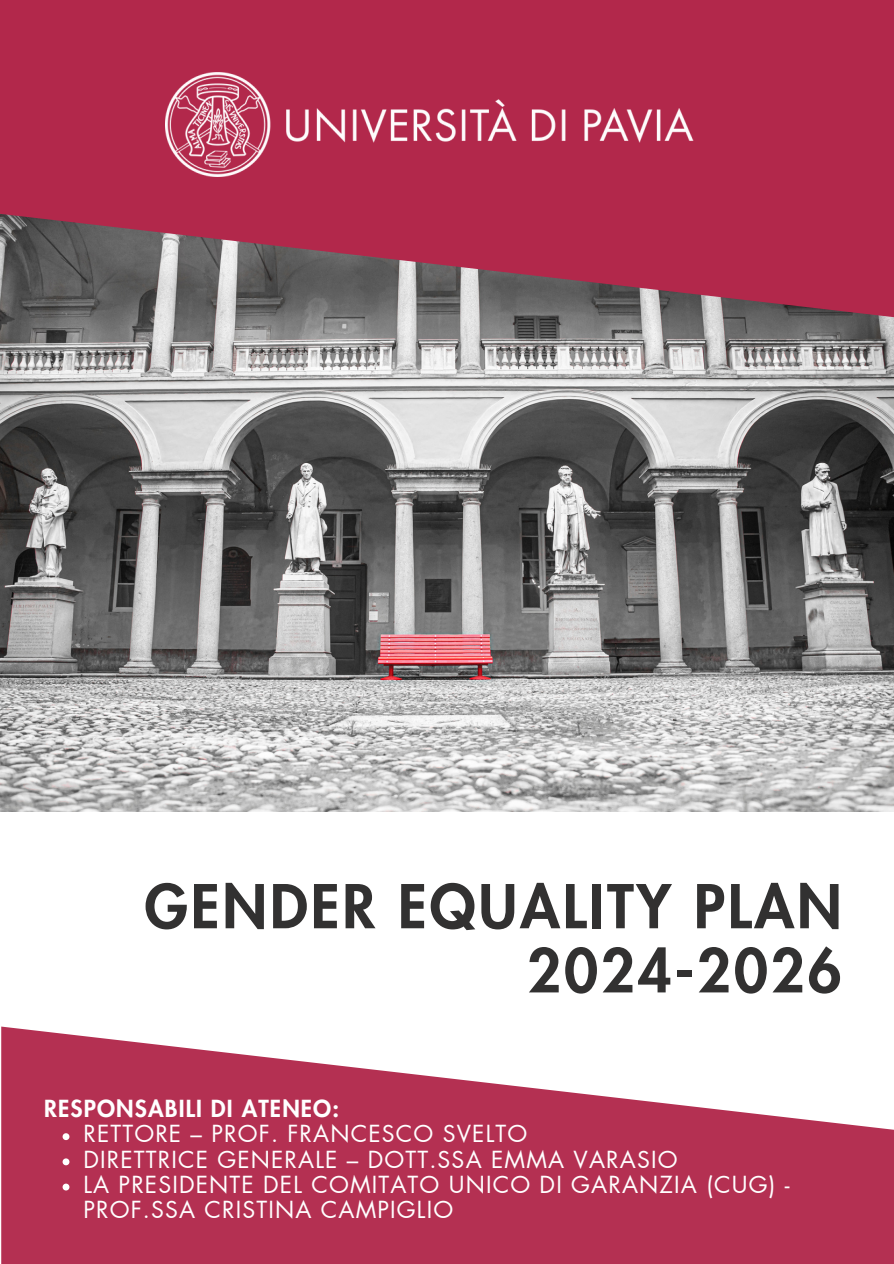
<style>
.page{position:relative;width:894px;height:1264px;background:#fff}
.page>*{position:absolute;margin:0;border:0;box-sizing:border-box;transform-origin:0 0}
.t1{font:800 58.65px "Futura LT Pro";letter-spacing:.05em;color:#323131}
.t2{font:22.95px/25.2px "Futura LT Pro";letter-spacing:.05em;color:#fff}
.t3{font:800 22.95px "Futura LT Pro";letter-spacing:.05em;color:#fff}
</style>
<div class="page">
<img style="left:0;top:337px;width:893px;height:474px">
<svg style="left:0;top:0;width:893px;height:337px;background:#a13b55"></svg>
<img style="left:165px;top:72px;width:528px;height:105px">
<svg style="left:1px;top:1026px;width:892px;height:237px;fill:#b43052"></svg>
<svg style="left:63px;top:1133px;width:6px;height:7px"></svg>
<svg style="left:63px;top:1158px;width:6px;height:7px"></svg>
<svg style="left:63px;top:1183px;width:6px;height:7px"></svg>
<p class="t1" style="left:144px;top:879px;width:698px">GENDER EQUALITY PLAN</p>
<p class="t1" style="left:527px;top:944px;width:316px">2024-2026</p>
<p class="t3" style="left:44px;top:1098px;width:296px">RESPONSABILI DI ATENEO:</p>
<p class="t2" style="left:83px;top:1122px;width:445px">RETTORE – PROF. FRANCESCO SVELTO</p>
<p class="t2" style="left:83px;top:1147px;width:595px">DIRETTRICE GENERALE – DOTT.SSA EMMA VARASIO</p>
<p class="t2" style="left:83px;top:1172px;width:707px">LA PRESIDENTE DEL COMITATO UNICO DI GARANZIA (CUG) -<br>PROF.SSA CRISTINA CAMPIGLIO</p>
</div>
